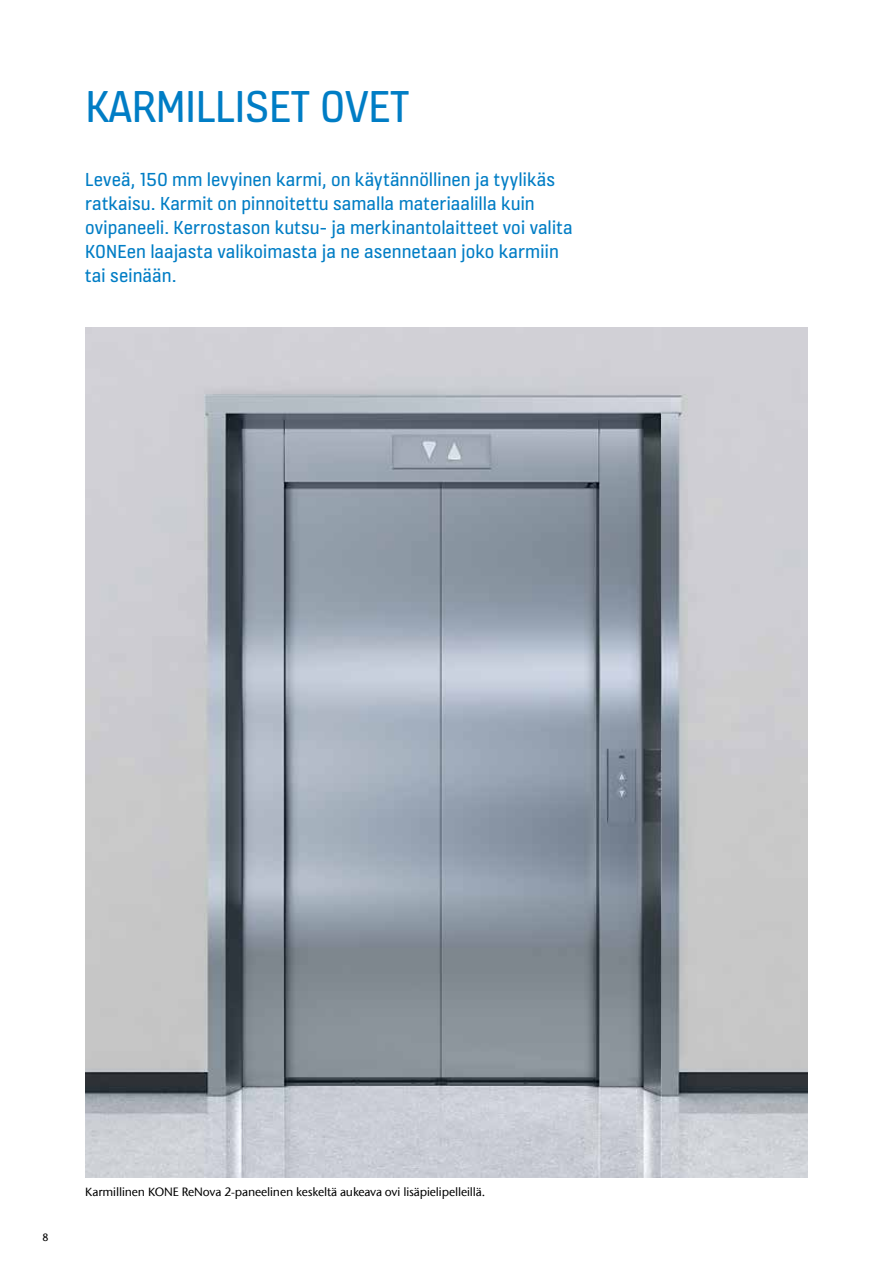
<style>
.page{position:relative;width:893px;height:1263px;background:#fff}
.page>*{position:absolute;margin:0;border:0;box-sizing:border-box;transform-origin:0 0}
.t1{font:48px "KONE Information v 13";letter-spacing:-.01em;color:#007dc5}
.t2{font:20.25px/24px "KONE Information v 13";color:#007dc5}
.t3{font:500 12px "ITC Stone Sans Com";letter-spacing:-.01em;color:#000}
.t4{font:500 10.5px "ITC Stone Sans Com";color:#000}
</style>
<div class="page">
<img style="left:85px;top:327px;width:723px;height:851px">
<h1 class="t1" style="left:85px;top:74px;width:326px">KARMILLISET OVET</h1>
<p class="t2" style="left:85px;top:166px;width:489px">Leveä, 150 mm levyinen karmi, on käytännöllinen ja tyylikäs ratkaisu. Karmit on pinnoitettu samalla materiaalilla kuin ovipaneeli. Kerrostason kutsu- ja merkinantolaitteet voi valita KONEen laajasta valikoimasta ja ne asennetaan joko karmiin tai seinään.</p>
<p class="t4" style="left:43px;top:1231px;width:8px">8</p>
<p class="t3" style="left:85px;top:1184px;width:402px">Karmillinen KONE ReNova 2-paneelinen keskeltä aukeava ovi lisäpielipelleillä.</p>
</div>
